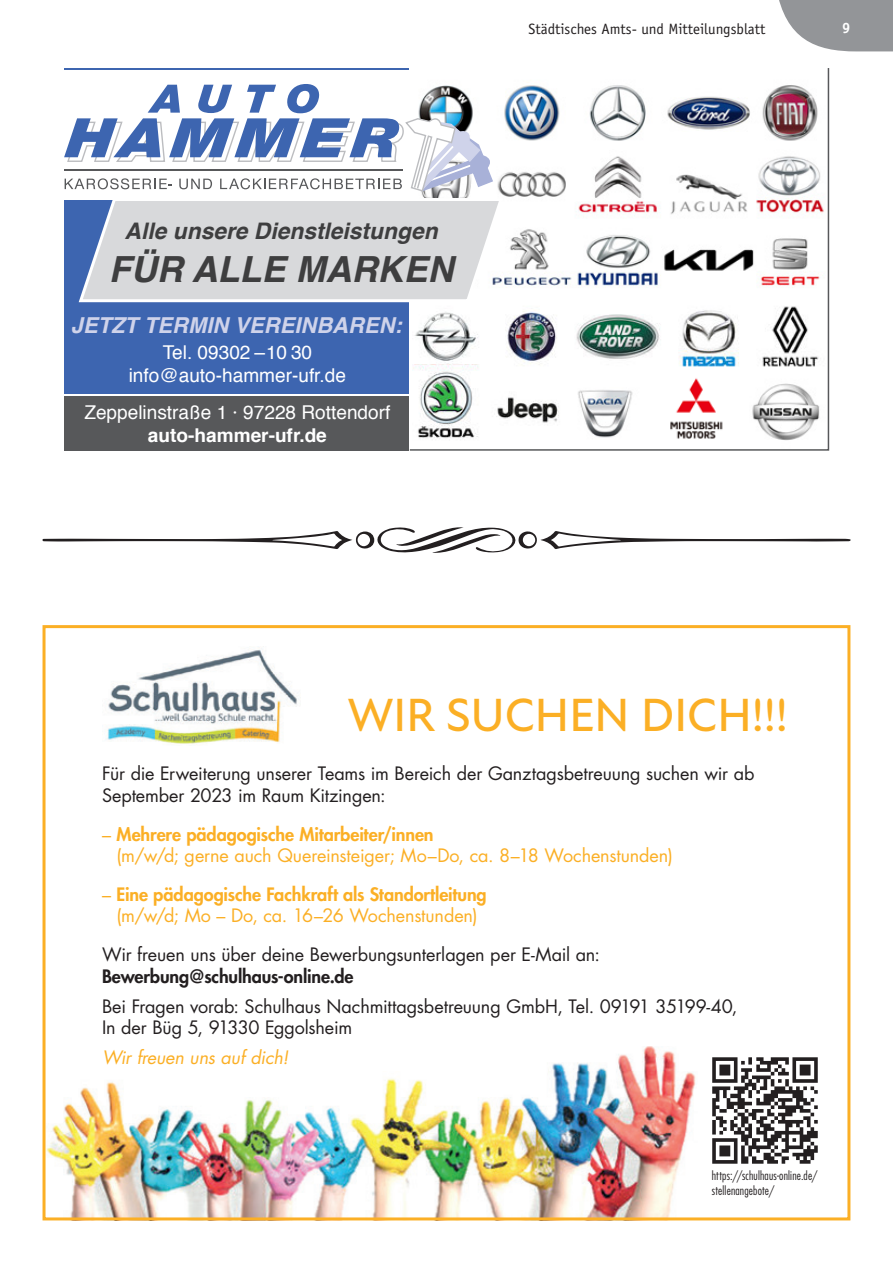
<style>
.page{position:relative;width:893px;height:1263px;background:#fff}
.page>*{position:absolute;margin:0;border:0;box-sizing:border-box;transform-origin:0 0}
.t1{font:500 47.4px "New Atten";letter-spacing:-.01em;color:#fbaf25}
.t2{font:italic 700 36px "Helvetica";color:#3e3e3f}
.t3{font:italic 700 22.8px "Helvetica";color:#3e3e3f}
.t4{font:italic 700 22.05px "Helvetica";color:#cfd3ea}
.t5{font:19.05px/22.8px "Helvetica";color:#fff;text-align:center}
.t6{font:700 19.05px "Helvetica";color:#fff}
.t7{font:18px/21.6px "Futura Std";letter-spacing:-.01em;color:#231f20}
.t8{font:18px/21.6px "Futura Std";letter-spacing:-.005em;color:#fbaf25}
.t9{font:800 18px/21.6px "Futura Std";letter-spacing:-.005em;color:#fbaf25;text-align:center}
.t10{font:800 18px "Futura Std";letter-spacing:-.01em;color:#231f20}
.t11{font:italic 18px "Futura Std";letter-spacing:-.01em;color:#fbaf25}
.t12{font:15px "Officina Sans Std";color:#231f20}
.t13{font:700 15px "Officina Sans Std";color:#fff}
.t14{font:300 condensed 12.15px/14.5px "Futura Std";letter-spacing:.015em;color:#231f20}
.s1{font-weight:800}
.s2{font-weight:400}
</style>
<div class="page">
<svg style="left:779px;top:0;width:114px;height:51px;background:#a2a4a6"></svg>
<img style="left:47px;top:1046px;width:649px;height:170px">
<div style="left:43px;top:625px;width:807px;height:595px;border:3px solid #fbaf25"></div>
<img style="left:107px;top:649px;width:190px;height:95px">
<img style="left:712px;top:1057px;width:106px;height:107px">
<hr style="left:64px;top:68px;width:344px;height:2px;background:#3d65b0">
<svg style="left:64px;top:84px;width:344px;height:106px"></svg>
<hr style="left:64px;top:169px;width:338px;height:2px;background:#57585a">
<div style="left:64px;top:397px;width:345px;height:54px;background:#57585a"></div>
<div style="left:64px;top:201px;width:345px;height:193px;background:#3d65b0"></div>
<svg style="left:77px;top:200px;width:331px;height:103px;background:#cfd3d9"></svg>
<svg style="left:408px;top:68px;width:422px;height:383px"></svg>
<svg style="left:42px;top:527px;width:808px;height:26px"></svg>
<p class="t12" style="left:529px;top:23px;width:238px">Städtisches Amts- und Mitteilungsblatt</p>
<p class="t13" style="left:842px;top:19px;width:10px">9</p>
<p class="t3" style="left:125px;top:222px;width:314px">Alle unsere Dienstleistungen</p>
<h2 class="t2" style="left:109px;top:256px;width:346px">FÜR ALLE MARKEN</h2>
<p class="t4" style="left:71px;top:317px;width:332px">JETZT TERMIN VEREINBAREN:</p>
<p class="t5" style="left:129px;top:343px;width:219px">Tel. 09302 – 10 30 info@auto-hammer-ufr.de</p>
<p class="t5" style="left:84px;top:402px;width:308px">Zeppelinstraße 1 · 97228 Rottendorf</p>
<p class="t6" style="left:148px;top:425px;width:180px">auto-hammer-ufr.de</p>
<h1 class="t1" style="left:348px;top:698px;width:441px">WIR SUCHEN DICH!!!</h1>
<p class="t7" style="left:102px;top:764px;width:654px">Für die Erweiterung unserer Teams im Bereich der Ganztagsbetreuung suchen wir ab<br>September 2023 im Raum Kitzingen:</p>
<p class="t8" style="left:117px;top:824px;width:558px;text-indent:-15px">– <span class="s1">Mehrere pädagogische Mitarbeiter/innen<br></span>(m/w/d; gerne auch Quereinsteiger; Mo–Do, ca. 8–18 Wochenstunden)</p>
<p class="t9" style="left:102px;top:884px;width:386px"><span class="s2">–</span> Eine pädagogische Fachkraft als Standortleitung <span class="s2">(m/w/d; Mo – Do, ca. 16–26 Wochenstunden)</span></p>
<p class="t7" style="left:102px;top:945px;width:499px">Wir freuen uns über deine Bewerbungsunterlagen per E-Mail an:</p>
<p class="t10" style="left:102px;top:967px;width:253px">Bewerbung@schulhaus-online.de</p>
<p class="t7" style="left:102px;top:997px;width:637px">Bei Fragen vorab: Schulhaus Nachmittagsbetreuung GmbH, Tel. 09191 35199-40,<br>In der Büg 5, 91330 Eggolsheim</p>
<p class="t11" style="left:102px;top:1047px;width:188px">Wir freuen uns auf dich!</p>
<p class="t14" style="left:712px;top:1169px;width:107px">https://schulhaus-online.de/ stellenangebote/</p>
</div>
